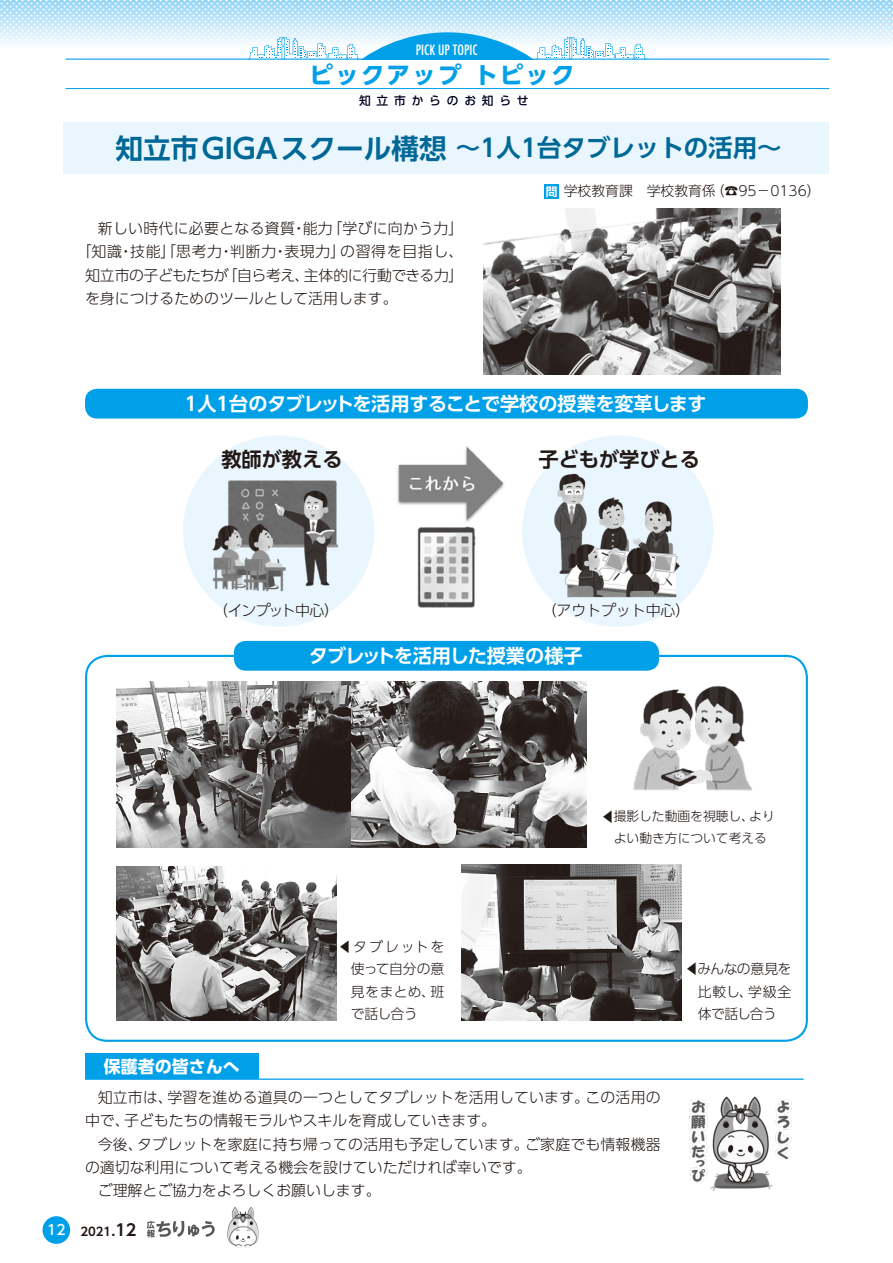
<style>
.page{position:relative;width:893px;height:1263px;background:#fff}
.page>*{position:absolute;margin:0;border:0;box-sizing:border-box;transform-origin:0 0}
.t1{font:700 24.45px "UD Shin Go Pro De";color:#006896}
.t2{font:700 23.4px "UD Shin Go Pro";letter-spacing:.1em;color:#00a0e9}
.t3{font:700 20.25px "UD Shin Go Pro De";color:#221815}
.t4{font:700 19.2px "UD Shin Go Pro De";letter-spacing:-.015em;color:#fff}
.t5{font:700 16.95px "UD Shin Go Pro";color:#fff}
.t6{font:300 14.85px/23.4px "UD Shin Go Pro";color:#221815}
.t7{font:300 14.85px "UD Shin Go Pro";letter-spacing:.045em;color:#221815}
.t8{font:300 14.85px "UD Shin Go Pro";letter-spacing:-.03em;color:#221815}
.t9{font:300 14.85px "UD Shin Go Pro";letter-spacing:.02em;color:#221815}
.t10{font:300 14.85px "UD Shin Go Pro";letter-spacing:-.07em;color:#221815}
.t11{font:300 13.8px/22.4px "UD Shin Go Pro";color:#221815;text-align:justify}
.t12{font:500 condensed 13.8px "Futura";color:#fff}
.t13{font:300 12.75px/21.8px "UD Shin Go Pro";color:#221815;text-align:center}
.t14{font:500 11.7px "UD Shin Go Pro";letter-spacing:.5em;color:#002}
.t15{font:700 11.7px "UD Shin Go Pro De";color:#221815}
.s1{font-size:27.6px}
.s2{font-family:"UD Shin Go Pro De";font-weight:700;font-size:11.7px;color:#fff}
.s3{font-size:13.8px}
.s4{font-family:"UD Shin Go Pro";font-weight:500;font-size:13.8px;color:#fff}
.s5{font-size:15.9px}
</style>
<div class="page">
<div style="left:43px;top:1216px;width:27px;height:28px;background:#00a0e9;border-radius:50%"></div>
<svg style="left:147px;top:1221px;width:68px;height:16px"></svg>
<svg style="left:238px;top:1207px;width:13px;height:7px"></svg>
<svg style="left:0;top:0;width:893px;height:59px"></svg>
<hr style="left:66px;top:59px;width:763px;height:1px;background:#00a0e9">
<hr style="left:66px;top:88px;width:763px;height:1px;background:#00a0e9">
<svg style="left:248px;top:32px;width:399px;height:27px"></svg>
<div style="left:183px;top:435px;width:191px;height:192px;background:#eaf6fd;border-radius:50%"></div>
<div style="left:522px;top:435px;width:191px;height:192px;background:#eaf6fd;border-radius:50%"></div>
<div style="left:64px;top:123px;width:765px;height:51px;background:#eaf6fd"></div>
<div style="left:85px;top:389px;width:723px;height:29px;background:#00a0e9;border-radius:12px"></div>
<div style="left:234px;top:641px;width:425px;height:30px;background:#00a0e9;border-radius:12px"></div>
<img style="left:484px;top:208px;width:296px;height:166px">
<img style="left:212px;top:480px;width:127px;height:112px">
<img style="left:554px;top:473px;width:125px;height:125px">
<img style="left:397px;top:446px;width:107px;height:76px">
<img style="left:116px;top:867px;width:221px;height:154px">
<img style="left:116px;top:681px;width:471px;height:167px">
<img style="left:461px;top:864px;width:221px;height:157px">
<img style="left:688px;top:1096px;width:104px;height:95px">
<img style="left:418px;top:526px;width:57px;height:82px">
<div style="left:85px;top:1054px;width:174px;height:25px;background:#00a0e9"></div>
<hr style="left:85px;top:1078px;width:719px;height:2px;background:#00a0e9">
<img style="left:633px;top:685px;width:120px;height:106px">
<div style="left:544px;top:184px;width:15px;height:15px;background:#00a0e9"></div>
<p class="t12" style="left:416px;top:41px;width:64px">PICK UP TOPIC</p>
<h2 class="t2" style="left:310px;top:56px;width:267px">ピックアップ トピック</h2>
<p class="t14" style="left:359px;top:91px;width:171px">知立市からのお知らせ</p>
<h1 class="t1" style="left:116px;top:128px;width:667px"><span class="s1">知立市GIGAスクール構想</span> ～1人1台タブレットの活用～</h1>
<p class="t9" style="left:98px;top:216px;width:367px">新しい時代に必要となる資質・能力「学びに向かう力」</p>
<p class="t7" style="left:77px;top:240px;width:388px">「知識・技能」「思考力・判断力・表現力」の習得を目指し、</p>
<p class="t8" style="left:85px;top:263px;width:380px">知立市の子どもたちが「自ら考え、主体的に行動できる力」</p>
<p class="t6" style="left:85px;top:286px;width:314px">を身につけるためのツールとして活用します。</p>
<p class="t11" style="left:546px;top:179px;width:276px"><span class="s2">問</span>学校教育課　学校教育係（☎95－0136）</p>
<p class="t4" style="left:185px;top:388px;width:523px">1人1台のタブレットを活用することで学校の授業を変革します</p>
<h3 class="t3" style="left:221px;top:442px;width:123px">教師が教える</h3>
<h3 class="t3" style="left:538px;top:442px;width:163px">子どもが学びとる</h3>
<p class="t10" style="left:213px;top:598px;width:128px">（インプット中心）</p>
<p class="t6" style="left:542px;top:598px;width:150px">（アウトプット中心）</p>
<p class="t5" style="left:104px;top:1052px;width:138px">保護者の皆さんへ</p>
<p class="t4" style="left:309px;top:640px;width:275px">タブレットを活用した授業の様子</p>
<p class="t11" style="left:351px;top:935px;width:95px;text-indent:-13px">◀タブレットを使って自分の意見をまとめ、班で話し合う</p>
<p class="t13" style="left:601px;top:805px;width:175px"><span class="s3">◀</span>撮影した動画を視聴し、よりよい動き方について考える</p>
<p class="t11" style="left:698px;top:957px;width:95px;text-indent:-13px">◀みんなの意見を比較し、学級全体で話し合う</p>
<p class="t6" style="left:85px;top:1085px;width:577px;text-indent:13px">知立市は、学習を進める道具の一つとしてタブレットを活用しています。この活用の中で、子どもたちの情報モラルやスキルを育成していきます。</p>
<p class="t6" style="left:98px;top:1132px;width:564px">今後、タブレットを家庭に持ち帰っての活用も予定しています。ご家庭でも情報機器</p>
<p class="t6" style="left:85px;top:1155px;width:448px">の適切な利用について考える機会を設けていただければ幸いです。</p>
<p class="t6" style="left:98px;top:1178px;width:284px">ご理解とご協力をよろしくお願いします。</p>
<p class="t15" style="left:47px;top:1222px;width:91px"><span class="s4">12</span> 2021<span class="s3">.</span><span class="s5">12</span></p>
</div>
